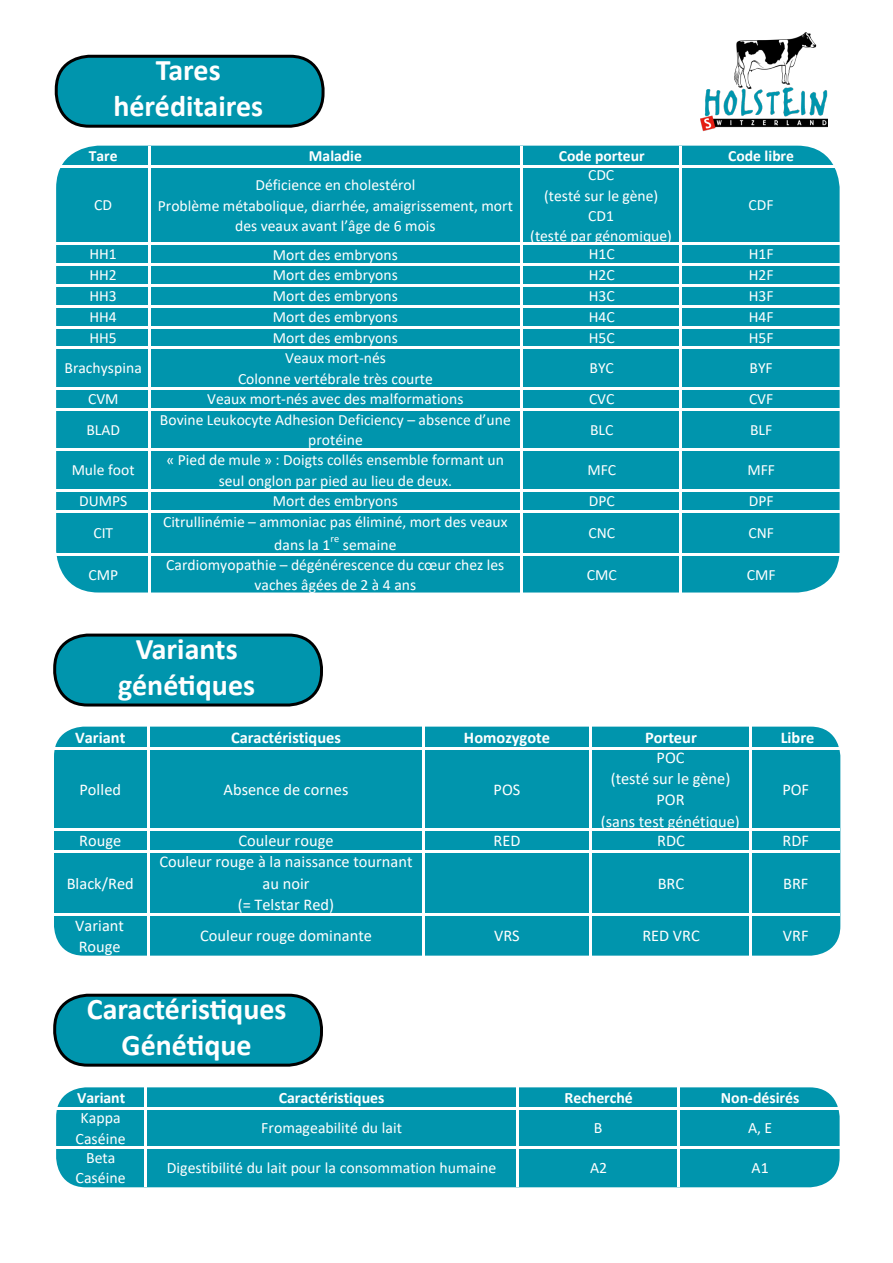
<style>
.page{position:relative;width:893px;height:1263px;background:#fff}
.page>*{position:absolute;margin:0;border:0;box-sizing:border-box;transform-origin:0 0}
.t1{font:700 30px/36px "Calibri";color:#fff;text-align:center}
.t2{font:16.35px/21.5px "Calibri";color:#fff;text-align:center}
.t3{font:700 16.35px "Calibri";color:#fff}
.t4{font:15.75px/20.7px "Calibri";color:#fff;text-align:center}
.t5{font:700 15.75px "Calibri";color:#fff}
.t6{font:15.6px/20.2px "Calibri";color:#fff;text-align:center}
.t7{font:700 15.6px "Calibri";color:#fff}
.t8{font:10.35px "Calibri";color:#fff}
</style>
<div class="page">
<div style="left:56px;top:1087px;width:784px;height:100px;background:#0095ad;border-radius:30px"></div>
<hr style="left:144px;top:1087px;width:3px;height:100px;background:#fff">
<hr style="left:516px;top:1087px;width:3px;height:100px;background:#fff">
<hr style="left:678px;top:1087px;width:2px;height:100px;background:#fff">
<hr style="left:55px;top:1107px;width:785px;height:3px;background:#fff">
<hr style="left:55px;top:1146px;width:785px;height:3px;background:#fff">
<div style="left:54px;top:727px;width:786px;height:229px;background:#0095ad;border-radius:30px"></div>
<hr style="left:147px;top:727px;width:3px;height:230px;background:#fff">
<hr style="left:422px;top:727px;width:3px;height:230px;background:#fff">
<hr style="left:589px;top:727px;width:3px;height:230px;background:#fff">
<hr style="left:749px;top:727px;width:2px;height:230px;background:#fff">
<hr style="left:51px;top:747px;width:789px;height:3px;background:#fff">
<hr style="left:51px;top:828px;width:789px;height:3px;background:#fff">
<hr style="left:51px;top:850px;width:789px;height:3px;background:#fff">
<hr style="left:51px;top:913px;width:789px;height:3px;background:#fff">
<div style="left:56px;top:146px;width:784px;height:446px;background:#0095ad;border-radius:43px"></div>
<hr style="left:148px;top:146px;width:3px;height:448px;background:#fff">
<hr style="left:520px;top:146px;width:3px;height:448px;background:#fff">
<hr style="left:680px;top:146px;width:2px;height:448px;background:#fff">
<hr style="left:56px;top:165px;width:784px;height:3px;background:#fff">
<hr style="left:56px;top:243px;width:784px;height:2px;background:#fff">
<hr style="left:56px;top:263px;width:784px;height:3px;background:#fff">
<hr style="left:56px;top:284px;width:784px;height:3px;background:#fff">
<hr style="left:56px;top:305px;width:784px;height:2px;background:#fff">
<hr style="left:56px;top:326px;width:784px;height:2px;background:#fff">
<hr style="left:56px;top:347px;width:784px;height:2px;background:#fff">
<hr style="left:56px;top:387px;width:784px;height:3px;background:#fff">
<hr style="left:56px;top:408px;width:784px;height:2px;background:#fff">
<hr style="left:56px;top:449px;width:784px;height:2px;background:#fff">
<hr style="left:56px;top:489px;width:784px;height:3px;background:#fff">
<hr style="left:56px;top:510px;width:784px;height:2px;background:#fff">
<hr style="left:56px;top:553px;width:784px;height:3px;background:#fff">
<div style="left:56px;top:56px;width:267px;height:70px;background:#0095ad;border-radius:33px"></div>
<div style="left:55px;top:55px;width:270px;height:73px;border:3px solid #000;border-radius:33px"></div>
<div style="left:55px;top:635px;width:266px;height:70px;background:#0095ad;border-radius:33px"></div>
<div style="left:53px;top:634px;width:270px;height:72px;border:3px solid #000;border-radius:33px"></div>
<div style="left:55px;top:995px;width:266px;height:70px;background:#0095ad;border-radius:33px"></div>
<div style="left:53px;top:994px;width:270px;height:73px;border:3px solid #000;border-radius:33px"></div>
<img style="left:700px;top:32px;width:128px;height:114px">
<h1 class="t1" style="left:113px;top:52px;width:151px">Tares héréditaires</h1>
<p class="t7" style="left:89px;top:145px;width:30px">Tare</p>
<p class="t7" style="left:309px;top:145px;width:54px">Maladie</p>
<p class="t7" style="left:559px;top:145px;width:87px">Code porteur</p>
<p class="t7" style="left:728px;top:145px;width:67px">Code libre</p>
<p class="t6" style="left:94px;top:195px;width:19px">CD</p>
<p class="t6" style="left:158px;top:175px;width:357px">Déficience en cholestérol<br>Problème métabolique, diarrhée, amaigrissement, mort des veaux avant l’âge de 6 mois</p>
<p class="t6" style="left:530px;top:165px;width:143px">CDC<br>(testé sur le gène)<br>CD1<br>(testé par génomique)</p>
<p class="t6" style="left:749px;top:195px;width:27px">CDF</p>
<p class="t6" style="left:90px;top:244px;width:29px">HH1</p>
<p class="t6" style="left:273px;top:244px;width:127px">Mort des embryons</p>
<p class="t6" style="left:589px;top:244px;width:27px">H1C</p>
<p class="t6" style="left:749px;top:244px;width:26px">H1F</p>
<p class="t6" style="left:90px;top:264px;width:29px">HH2</p>
<p class="t6" style="left:273px;top:265px;width:127px">Mort des embryons</p>
<p class="t6" style="left:589px;top:264px;width:27px">H2C</p>
<p class="t6" style="left:749px;top:264px;width:26px">H2F</p>
<p class="t6" style="left:90px;top:285px;width:29px">HH3</p>
<p class="t6" style="left:273px;top:285px;width:127px">Mort des embryons</p>
<p class="t6" style="left:589px;top:285px;width:27px">H3C</p>
<p class="t6" style="left:749px;top:285px;width:26px">H3F</p>
<p class="t6" style="left:90px;top:306px;width:29px">HH4</p>
<p class="t6" style="left:273px;top:306px;width:127px">Mort des embryons</p>
<p class="t6" style="left:589px;top:306px;width:27px">H4C</p>
<p class="t6" style="left:749px;top:306px;width:26px">H4F</p>
<p class="t6" style="left:90px;top:327px;width:29px">HH5</p>
<p class="t6" style="left:273px;top:327px;width:127px">Mort des embryons</p>
<p class="t6" style="left:589px;top:327px;width:27px">H5C</p>
<p class="t6" style="left:749px;top:327px;width:26px">H5F</p>
<p class="t6" style="left:65px;top:358px;width:79px">Brachyspina</p>
<p class="t6" style="left:238px;top:348px;width:196px">Veaux mort-nés<br>Colonne vertébrale très courte</p>
<p class="t6" style="left:590px;top:358px;width:26px">BYC</p>
<p class="t6" style="left:750px;top:358px;width:25px">BYF</p>
<p class="t6" style="left:88px;top:388px;width:32px">CVM</p>
<p class="t6" style="left:207px;top:388px;width:258px">Veaux mort-nés avec des malformations</p>
<p class="t6" style="left:589px;top:388px;width:27px">CVC</p>
<p class="t6" style="left:749px;top:388px;width:26px">CVF</p>
<p class="t6" style="left:86px;top:419px;width:35px">BLAD</p>
<p class="t6" style="left:160px;top:409px;width:352px">Bovine Leukocyte Adhesion Deficiency – absence d’une protéine</p>
<p class="t6" style="left:590px;top:419px;width:25px">BLC</p>
<p class="t6" style="left:750px;top:419px;width:24px">BLF</p>
<p class="t6" style="left:72px;top:460px;width:65px">Mule foot</p>
<p class="t6" style="left:167px;top:450px;width:339px">« Pied de mule » : Doigts collés ensemble formant un seul onglon par pied au lieu de deux.</p>
<p class="t6" style="left:587px;top:460px;width:30px">MFC</p>
<p class="t6" style="left:747px;top:460px;width:29px">MFF</p>
<p class="t6" style="left:79px;top:490px;width:50px">DUMPS</p>
<p class="t6" style="left:273px;top:490px;width:127px">Mort des embryons</p>
<p class="t6" style="left:589px;top:490px;width:28px">DPC</p>
<p class="t6" style="left:749px;top:490px;width:26px">DPF</p>
<p class="t6" style="left:93px;top:522px;width:21px">CIT</p>
<p class="t6" style="left:274px;top:510px;width:235px;line-height:23.2px;text-align:left;text-indent:-111px">Citrullinémie – ammoniac pas éliminé, mort des veaux dans la 1</p>
<p class="t6" style="left:588px;top:522px;width:28px">CNC</p>
<p class="t6" style="left:748px;top:522px;width:27px">CNF</p>
<p class="t8" style="left:331px;top:532px;width:10px">re</p>
<p class="t6" style="left:343px;top:534px;width:55px">semaine</p>
<p class="t6" style="left:88px;top:564px;width:31px">CMP</p>
<p class="t6" style="left:166px;top:554px;width:339px">Cardiomyopathie – dégénérescence du cœur chez les vaches âgées de 2 à 4 ans</p>
<p class="t6" style="left:587px;top:564px;width:31px">CMC</p>
<p class="t6" style="left:747px;top:564px;width:30px">CMF</p>
<h1 class="t1" style="left:118px;top:631px;width:138px">Variants génétiques</h1>
<p class="t3" style="left:75px;top:726px;width:52px">Variant</p>
<p class="t3" style="left:231px;top:726px;width:111px">Caractéristiques</p>
<p class="t3" style="left:464px;top:726px;width:88px">Homozygote</p>
<p class="t3" style="left:645px;top:726px;width:53px">Porteur</p>
<p class="t3" style="left:781px;top:726px;width:35px">Libre</p>
<p class="t2" style="left:79px;top:778px;width:43px">Polled</p>
<p class="t2" style="left:224px;top:778px;width:126px">Absence de cornes</p>
<p class="t2" style="left:494px;top:778px;width:28px">POS</p>
<p class="t2" style="left:601px;top:746px;width:140px">POC<br>(testé sur le gène)<br>POR<br>(sans test génétique)</p>
<p class="t2" style="left:782px;top:778px;width:28px">POF</p>
<p class="t2" style="left:79px;top:829px;width:44px">Rouge</p>
<p class="t2" style="left:239px;top:830px;width:96px">Couleur rouge</p>
<p class="t2" style="left:494px;top:830px;width:29px">RED</p>
<p class="t2" style="left:657px;top:829px;width:29px">RDC</p>
<p class="t2" style="left:782px;top:829px;width:28px">RDF</p>
<p class="t2" style="left:67px;top:872px;width:68px">Black/Red</p>
<p class="t2" style="left:159px;top:851px;width:255px">Couleur rouge à la naissance tournant au noir<br>(= Telstar Red)</p>
<p class="t2" style="left:658px;top:872px;width:28px">BRC</p>
<p class="t2" style="left:783px;top:872px;width:27px">BRF</p>
<p class="t2" style="left:75px;top:914px;width:50px;text-align:left">Variant<br>Rouge</p>
<p class="t2" style="left:200px;top:925px;width:173px">Couleur rouge dominante</p>
<p class="t2" style="left:494px;top:925px;width:27px">VRS</p>
<p class="t2" style="left:642px;top:925px;width:59px">RED VRC</p>
<p class="t2" style="left:783px;top:925px;width:27px">VRF</p>
<h1 class="t1" style="left:87px;top:991px;width:201px">Caractéristiques<br>Génétique</h1>
<p class="t5" style="left:77px;top:1087px;width:50px">Variant</p>
<p class="t5" style="left:279px;top:1087px;width:107px">Caractéristiques</p>
<p class="t5" style="left:565px;top:1087px;width:70px">Recherché</p>
<p class="t5" style="left:721px;top:1087px;width:80px">Non-désirés</p>
<p class="t4" style="left:76px;top:1107px;width:51px">Kappa<br>Caséine</p>
<p class="t4" style="left:261px;top:1117px;width:142px">Fromageabilité du lait</p>
<p class="t4" style="left:594px;top:1117px;width:10px">B</p>
<p class="t4" style="left:748px;top:1117px;width:26px">A, E</p>
<p class="t4" style="left:76px;top:1146px;width:51px">Beta<br>Caséine</p>
<p class="t4" style="left:167px;top:1157px;width:331px">Digestibilité du lait pour la consommation humaine</p>
<p class="t4" style="left:590px;top:1157px;width:19px">A2</p>
<p class="t4" style="left:752px;top:1157px;width:19px">A1</p>
</div>
